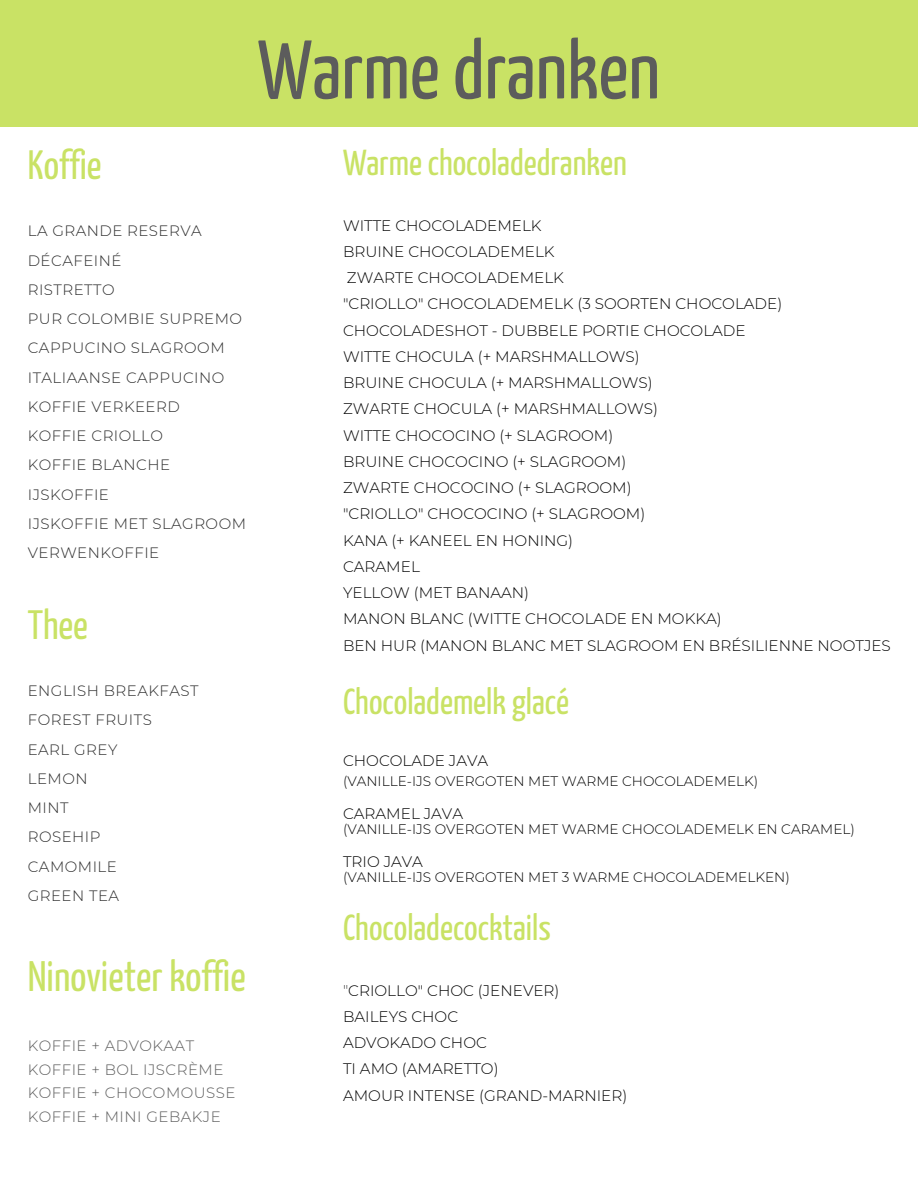
<style>
.page{position:relative;width:918px;height:1188px;background:#fff}
.page>*{position:absolute;margin:0;border:0;box-sizing:border-box;transform-origin:0 0}
.t1{font:82.8px "Yanone Kaffeesatz";color:#5c5c5c}
.t2{font:42.45px "Yanone Kaffeesatz";color:#c9e265}
.t3{font:40.8px "Yanone Kaffeesatz";color:#c9e265}
.t4{font:36px "Yanone Kaffeesatz";color:#c9e265}
.t5{font:300 15.15px "Montserrat";color:#000}
.t6{font:300 15px "Montserrat";letter-spacing:.03em;color:#2b2b2b}
.t7{font:300 15px "Montserrat";letter-spacing:.03em;color:#5c5c5c}
.t8{font:300 13.65px "Montserrat";color:#000}
.s1{font-weight:200}
</style>
<div class="page">
<div style="left:0;top:0;width:918px;height:127px;background:#c9e265"></div>
<p class="t1" style="left:258px;top:38px;width:404px">Warme dranken</p>
<p class="t3" style="left:28px;top:149px;width:75px">Koffie</p>
<p class="t6" style="left:28px;top:222px;width:175px">LA GRANDE RESERVA</p>
<p class="t6" style="left:28px;top:251px;width:95px">DÉCAFEINÉ</p>
<p class="t6" style="left:28px;top:280px;width:88px">RISTRETTO</p>
<p class="t6" style="left:28px;top:310px;width:216px">PUR COLOMBIE SUPREMO</p>
<p class="t6" style="left:28px;top:339px;width:198px">CAPPUCINO SLAGROOM</p>
<p class="t6" style="left:28px;top:368px;width:198px">ITALIAANSE CAPPUCINO</p>
<p class="t6" style="left:28px;top:397px;width:153px">KOFFIE VERKEERD</p>
<p class="t6" style="left:28px;top:427px;width:137px">KOFFIE CRIOLLO</p>
<p class="t6" style="left:28px;top:456px;width:144px">KOFFIE BLANCHE</p>
<p class="t6" style="left:28px;top:485px;width:83px">IJSKOFFIE</p>
<p class="t6" style="left:28px;top:514px;width:220px">IJSKOFFIE MET SLAGROOM</p>
<p class="t6" style="left:28px;top:544px;width:133px">VERWENKOFFIE</p>
<p class="t3" style="left:28px;top:609px;width:62px">Thee</p>
<p class="t6" style="left:28px;top:682px;width:172px">ENGLISH BREAKFAST</p>
<p class="t6" style="left:28px;top:711px;width:126px">FOREST FRUITS</p>
<p class="t6" style="left:28px;top:740px;width:91px">EARL GREY</p>
<p class="t6" style="left:28px;top:769px;width:61px">LEMON</p>
<p class="t6" style="left:28px;top:799px;width:42px">MINT</p>
<p class="t6" style="left:28px;top:828px;width:74px">ROSEHIP</p>
<p class="t6" style="left:28px;top:857px;width:91px">CAMOMILE</p>
<p class="t6" style="left:28px;top:886px;width:93px">GREEN TEA</p>
<p class="t2" style="left:28px;top:960px;width:220px">Ninovieter koffie</p>
<p class="t7" style="left:28px;top:1036px;width:168px">KOFFIE + ADVOKAAT</p>
<p class="t7" style="left:28px;top:1060px;width:197px">KOFFIE + BOL IJSCRÈME</p>
<p class="t7" style="left:28px;top:1084px;width:209px">KOFFIE + CHOCOMOUSSE</p>
<p class="t7" style="left:28px;top:1107px;width:194px">KOFFIE + MINI GEBAKJE</p>
<p class="t4" style="left:343px;top:149px;width:285px">Warme chocoladedranken</p>
<p class="t5" style="left:343px;top:216px;width:200px">WITTE CHOCOLADEMELK</p>
<p class="t5" style="left:343px;top:242px;width:213px">BRUINE CHOCOLADEMELK</p>
<p class="t5" style="left:347px;top:268px;width:219px">ZWARTE CHOCOLADEMELK</p>
<p class="t5" style="left:343px;top:295px;width:441px">"CRIOLLO" CHOCOLADEMELK (3 SOORTEN CHOCOLADE)</p>
<p class="t5" style="left:343px;top:321px;width:404px">CHOCOLADESHOT - DUBBELE PORTIE CHOCOLADE</p>
<p class="t5" style="left:343px;top:347px;width:298px">WITTE CHOCULA (+ MARSHMALLOWS)</p>
<p class="t5" style="left:343px;top:373px;width:311px">BRUINE CHOCULA (+ MARSHMALLOWS)</p>
<p class="t5" style="left:343px;top:400px;width:317px">ZWARTE CHOCULA (+ MARSHMALLOWS)</p>
<p class="t5" style="left:343px;top:426px;width:272px">WITTE CHOCOCINO (+ SLAGROOM)</p>
<p class="t5" style="left:343px;top:452px;width:285px">BRUINE CHOCOCINO (+ SLAGROOM)</p>
<p class="t5" style="left:343px;top:478px;width:290px">ZWARTE CHOCOCINO (+ SLAGROOM)</p>
<p class="t5" style="left:343px;top:505px;width:304px">"CRIOLLO" CHOCOCINO (+ SLAGROOM)</p>
<p class="t5" style="left:343px;top:531px;width:232px">KANA (+ KANEEL EN HONING)</p>
<p class="t5" style="left:343px;top:557px;width:78px">CARAMEL</p>
<p class="t5" style="left:343px;top:583px;width:188px">YELLOW (MET BANAAN)</p>
<p class="t5" style="left:343px;top:610px;width:380px">MANON BLANC (WITTE CHOCOLADE EN MOKKA)</p>
<p class="t5" style="left:343px;top:636px;width:549px">BEN HUR (MANON BLANC MET SLAGROOM EN BRÉSILIENNE NOOTJES</p>
<p class="t4" style="left:343px;top:687px;width:228px">Chocolademelk glacé</p>
<p class="t5" style="left:343px;top:751px;width:147px">CHOCOLADE JAVA</p>
<p class="t8" style="left:343px;top:772px;width:417px">(VANILLE-IJS OVERGOTEN MET WARME CHOCOLADEMELK)</p>
<p class="t5" style="left:343px;top:804px;width:122px">CARAMEL JAVA</p>
<p class="t8" style="left:343px;top:820px;width:513px">(VANILLE-IJS OVERGOTEN MET WARME CHOCOLADEMELK EN CARAMEL)</p>
<p class="t5" style="left:343px;top:852px;width:81px">TRIO JAVA</p>
<p class="t8" style="left:343px;top:868px;width:448px">(VANILLE-IJS OVERGOTEN MET 3 WARME CHOCOLADEMELKEN)</p>
<p class="t4" style="left:343px;top:914px;width:209px">Chocoladecocktails</p>
<p class="t5" style="left:343px;top:981px;width:218px"><span class="s1">"</span>CRIOLLO" CHOC (JENEVER)</p>
<p class="t5" style="left:343px;top:1007px;width:117px">BAILEYS CHOC</p>
<p class="t5" style="left:343px;top:1033px;width:145px">ADVOKADO CHOC</p>
<p class="t5" style="left:343px;top:1060px;width:157px">TI AMO (AMARETTO)</p>
<p class="t5" style="left:343px;top:1086px;width:286px">AMOUR INTENSE (GRAND-MARNIER)</p>
</div>
